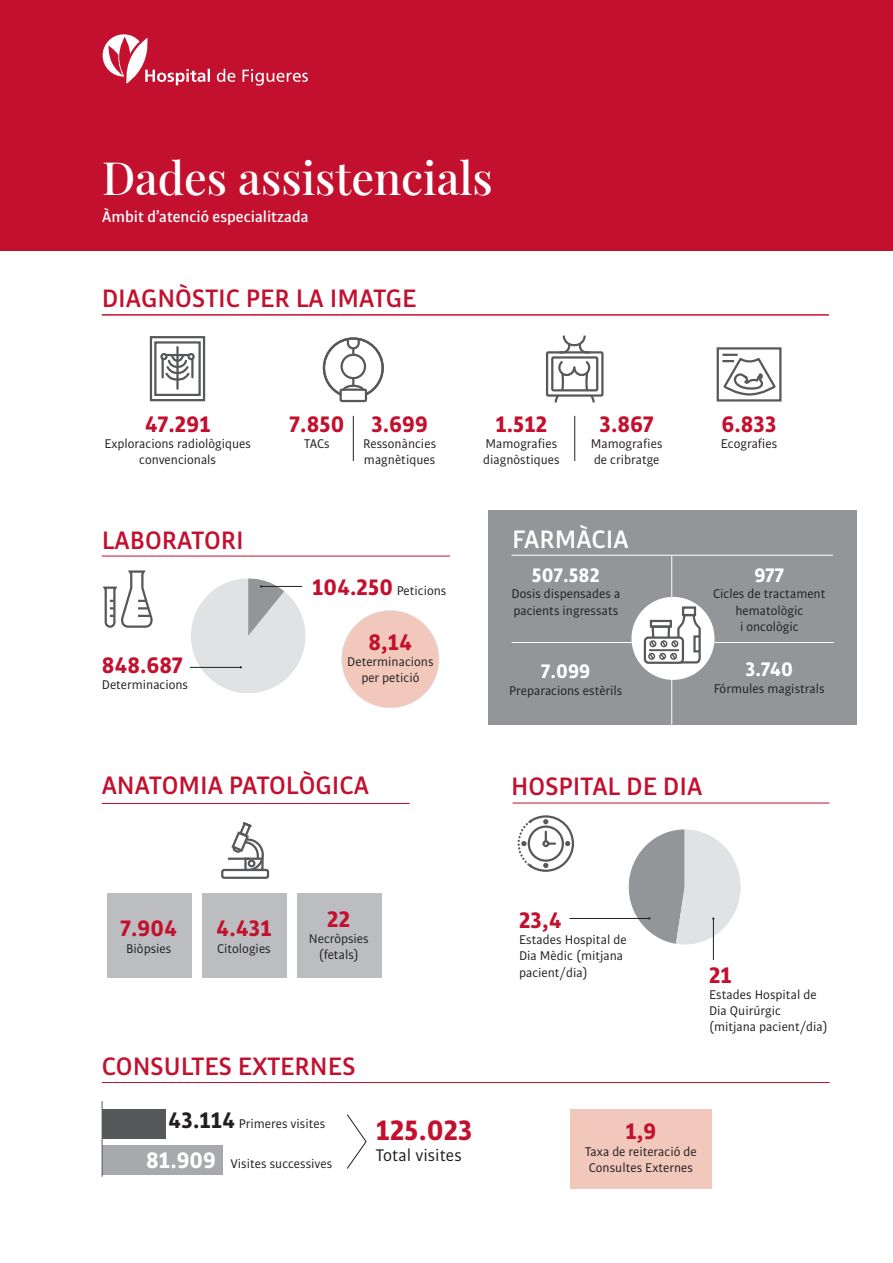
<style>
.page{position:relative;width:893px;height:1263px;background:#fff}
.page>*{position:absolute;margin:0;border:0;box-sizing:border-box;transform-origin:0 0}
.t1{font:500 45px "Playfair Display";color:#fff}
.t2{font:700 30px "Bulo";color:#c3102e}
.t3{font:500 27px "Bulo";color:#c3102e}
.t4{font:500 27px "Bulo";color:#fff}
.t5{font:700 24px "Bulo";color:#c3102e}
.t6{font:700 21px "Bulo";color:#fff}
.t7{font:18px "Bulo";color:#231f20}
.t8{font:500 16.5px "Bulo";color:#fff}
.t9{font:13.5px/16.2px "Bulo";color:#231f20}
.s1{font-weight:700;font-size:24px;color:#c3102e}
.s2{font-weight:700;font-size:24px}
.s3{font-weight:700;font-size:24px;color:#fff}
</style>
<div class="page">
<div style="left:570px;top:1109px;width:142px;height:80px;background:#f1c8bb"></div>
<svg style="left:342px;top:610px;width:97px;height:98px"></svg>
<div style="left:102px;top:1145px;width:121px;height:30px;background:#a8a9ad"></div>
<div style="left:102px;top:1109px;width:64px;height:29px;background:#57585a"></div>
<div style="left:107px;top:893px;width:85px;height:85px;background:#bcbdc0"></div>
<div style="left:202px;top:893px;width:85px;height:85px;background:#bcbdc0"></div>
<div style="left:297px;top:893px;width:85px;height:85px;background:#bcbdc0"></div>
<div style="left:489px;top:510px;width:368px;height:215px;background:#939598"></div>
<div style="left:0;top:0;width:893px;height:251px;background:#c3102e"></div>
<hr style="left:102px;top:314px;width:727px;height:2px;background:#c3102e">
<svg style="left:103px;top:34px;width:107px;height:51px"></svg>
<svg style="left:217px;top:69px;width:91px;height:17px"></svg>
<hr style="left:102px;top:1082px;width:728px;height:1px;background:#c3102e">
<hr style="left:513px;top:803px;width:317px;height:1px;background:#c3102e">
<hr style="left:102px;top:556px;width:348px;height:1px;background:#c3102e">
<hr style="left:102px;top:803px;width:308px;height:1px;background:#c3102e">
<hr style="left:176px;top:347px;width:3px;height:42px;background:#57585a">
<div style="left:150px;top:336px;width:55px;height:65px;border:2px solid #57585a"></div>
<div style="left:154px;top:341px;width:47px;height:55px;border:2px solid #57585a"></div>
<svg style="left:160px;top:352px;width:35px;height:30px"></svg>
<hr style="left:191px;top:359px;width:3px;height:18px;background:#57585a">
<svg style="left:322px;top:337px;width:62px;height:60px"></svg>
<div style="left:340px;top:388px;width:27px;height:14px;border:2px solid #57585a"></div>
<hr style="left:353px;top:416px;width:1px;height:45px;background:#231f20">
<hr style="left:574px;top:416px;width:1px;height:45px;background:#231f20">
<hr style="left:671px;top:555px;width:1px;height:170px;background:#fff">
<div style="left:546px;top:351px;width:58px;height:46px;border:2px solid #57585a"></div>
<div style="left:551px;top:356px;width:47px;height:35px;border:2px solid #57585a"></div>
<svg style="left:553px;top:335px;width:43px;height:68px"></svg>
<svg style="left:722px;top:353px;width:54px;height:43px"></svg>
<div style="left:717px;top:347px;width:64px;height:55px;border:2px solid #57585a"></div>
<svg style="left:102px;top:570px;width:51px;height:58px"></svg>
<svg style="left:221px;top:822px;width:49px;height:57px"></svg>
<svg style="left:189px;top:578px;width:117px;height:115px"></svg>
<hr style="left:512px;top:642px;width:322px;height:1px;background:#fff">
<div style="left:631px;top:597px;width:83px;height:83px;background:#fff;border-radius:50%"></div>
<hr style="left:512px;top:555px;width:321px;height:1px;background:#fff">
<svg style="left:517px;top:815px;width:57px;height:57px"></svg>
<div style="left:528px;top:825px;width:36px;height:37px;border:2px solid #57585a;border-radius:50%"></div>
<div style="left:542px;top:840px;width:7px;height:7px;border:2px solid #57585a;border-radius:50%"></div>
<hr style="left:713px;top:918px;width:1px;height:42px;background:#231f20">
<hr style="left:569px;top:918px;width:80px;height:1px;background:#231f20">
<svg style="left:628px;top:829px;width:113px;height:115px"></svg>
<hr style="left:102px;top:1101px;width:1px;height:76px;background:#57585a">
<div style="left:682px;top:606px;width:14px;height:10px;border:2px solid #57585a"></div>
<div style="left:644px;top:636px;width:40px;height:28px;border:2px solid #57585a;border-radius:4px"></div>
<svg style="left:648px;top:613px;width:53px;height:51px"></svg>
<svg style="left:347px;top:1114px;width:20px;height:55px"></svg>
<h1 class="t1" style="left:102px;top:143px;width:392px">Dades assistencials</h1>
<p class="t8" style="left:102px;top:207px;width:208px">Àmbit d’atenció especialitzada</p>
<h3 class="t3" style="left:102px;top:281px;width:316px">DIAGNÒSTIC PER LA IMATGE</h3>
<h3 class="t5" style="left:145px;top:408px;width:68px">47.291</h3>
<p class="t9" style="left:104px;top:435px;width:148px;text-align:center">Exploracions radiològiques convencionals</p>
<h3 class="t3" style="left:102px;top:523px;width:144px">LABORATORI</h3>
<h3 class="t5" style="left:102px;top:650px;width:83px">848.687</h3>
<p class="t9" style="left:102px;top:677px;width:88px">Determinacions</p>
<h3 class="t5" style="left:290px;top:408px;width:56px">7.850</h3>
<p class="t9" style="left:304px;top:435px;width:27px">TACs</p>
<h3 class="t5" style="left:371px;top:408px;width:58px">3.699</h3>
<p class="t9" style="left:363px;top:435px;width:75px">Ressonàncies magnètiques</p>
<p class="t9" style="left:312px;top:582px;width:136px"><span class="s1">104.250</span> Peticions</p>
<h3 class="t5" style="left:369px;top:626px;width:45px">8,14</h3>
<p class="t9" style="left:347px;top:653px;width:88px;text-align:center">Determinacions per petició</p>
<h3 class="t3" style="left:102px;top:768px;width:269px">ANATOMIA PATOLÒGICA</h3>
<h3 class="t5" style="left:495px;top:408px;width:54px">1.512</h3>
<p class="t9" style="left:483px;top:435px;width:78px">Mamografies diagnòstiques</p>
<h3 class="t5" style="left:600px;top:408px;width:56px">3.867</h3>
<p class="t9" style="left:591px;top:435px;width:73px">Mamografies de cribratge</p>
<h3 class="t4" style="left:512px;top:522px;width:118px">FARMÀCIA</h3>
<h3 class="t6" style="left:532px;top:562px;width:69px">507.582</h3>
<p class="t9" style="left:511px;top:586px;width:110px">Dosis dispensades a pacients ingressats</p>
<h3 class="t6" style="left:541px;top:658px;width:51px">7.099</h3>
<p class="t9" style="left:509px;top:682px;width:115px">Preparacions estèrils</p>
<h3 class="t5" style="left:721px;top:408px;width:57px">6.833</h3>
<p class="t9" style="left:721px;top:435px;width:58px">Ecografies</p>
<h3 class="t6" style="left:754px;top:562px;width:31px">977</h3>
<p class="t9" style="left:713px;top:586px;width:114px;text-align:center">Cicles de tractament hematològic<br>i oncològic</p>
<h3 class="t6" style="left:745px;top:656px;width:49px">3.740</h3>
<p class="t9" style="left:714px;top:680px;width:112px">Fórmules magistrals</p>
<h3 class="t3" style="left:511px;top:769px;width:193px">HOSPITAL DE DIA</h3>
<h3 class="t5" style="left:121px;top:913px;width:58px">7.904</h3>
<p class="t9" style="left:126px;top:940px;width:47px">Biòpsies</p>
<h3 class="t5" style="left:216px;top:913px;width:57px">4.431</h3>
<p class="t9" style="left:217px;top:940px;width:55px">Citologies</p>
<h3 class="t5" style="left:327px;top:904px;width:25px">22</h3>
<p class="t9" style="left:309px;top:930px;width:61px;text-align:center">Necròpsies (fetals)</p>
<h3 class="t3" style="left:102px;top:1049px;width:255px">CONSULTES EXTERNES</h3>
<p class="t9" style="left:168px;top:1115px;width:159px"><span class="s2">43.114</span> Primeres visites</p>
<p class="t9" style="left:146px;top:1155px;width:188px"><span class="s3">81.909</span> Visites successives</p>
<h2 class="t2" style="left:376px;top:1110px;width:98px">125.023</h2>
<h3 class="t7" style="left:376px;top:1144px;width:87px">Total visites</h3>
<h3 class="t5" style="left:519px;top:905px;width:44px">23,4</h3>
<p class="t9" style="left:519px;top:931px;width:109px">Estades Hospital de<br>Dia Mèdic (mitjana pacient/dia)</p>
<h3 class="t5" style="left:709px;top:959px;width:24px">21</h3>
<p class="t9" style="left:709px;top:986px;width:120px">Estades Hospital de<br>Dia Quirúrgic (mitjana pacient/dia)</p>
<h3 class="t5" style="left:625px;top:1116px;width:32px">1,9</h3>
<p class="t9" style="left:585px;top:1143px;width:113px">Taxa de reiteració de<br>Consultes Externes</p>
</div>
